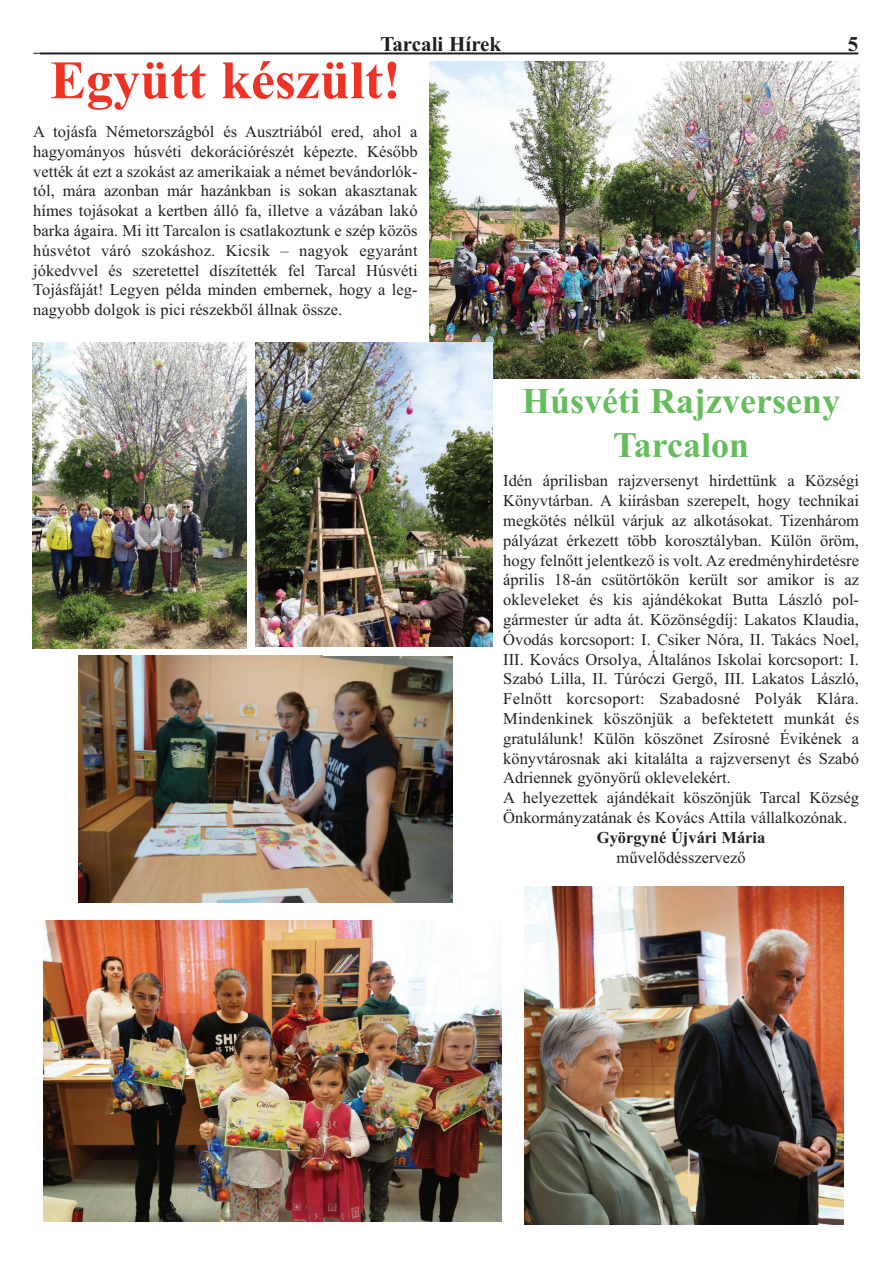
<style>
.page{position:relative;width:893px;height:1263px;background:#fff}
.page>*{position:absolute;margin:0;border:0;box-sizing:border-box;transform-origin:0 0}
.t1{font:700 54px "Times New Roman";color:#ee3224}
.t2{font:700 36px/43.8px "Times New Roman";color:#66bd5d;text-align:center}
.t3{font:700 21px "Times New Roman";color:#231f20}
.t4{font:16.5px/19.8px "Times New Roman";color:#231f20;text-align:justify}
.t5{font:700 16.5px "Times New Roman";color:#231f20}
</style>
<div class="page">
<hr style="left:40px;top:52px;width:818px;height:2px;background:#231f20">
<img style="left:429px;top:62px;width:431px;height:316px">
<img style="left:256px;top:342px;width:237px;height:305px">
<img style="left:32px;top:342px;width:215px;height:306px">
<img style="left:78px;top:656px;width:375px;height:247px">
<img style="left:43px;top:920px;width:459px;height:302px">
<img style="left:525px;top:887px;width:319px;height:337px">
<p class="t3" style="left:380px;top:31px;width:122px">Tarcali Hírek</p>
<p class="t3" style="left:848px;top:31px;width:12px">5</p>
<h1 class="t1" style="left:50px;top:48px;width:352px">Együtt készült!</h1>
<p class="t4" style="left:33px;top:121px;width:386px">A tojásfa Németországból és Ausztriából ered, ahol a hagyományos húsvéti dekorációrészét képezte. Később vették át ezt a szokást az amerikaiak a német bevándorlók&shy;tól, mára azonban már hazánkban is sokan akasztanak hímes tojásokat a kertben álló fa, illetve a vázában lakó barka ágaira. Mi itt Tarcalon is csatlakoztunk e szép közös húsvétot váró szokáshoz. Kicsik – nagyok egyaránt jókedvvel és szeretettel díszítették fel Tarcal Húsvéti Tojásfáját! Legyen példa minden embernek, hogy a leg&shy;nagyobb dolgok is pici részekből állnak össze.</p>
<h2 class="t2" style="left:522px;top:379px;width:319px">Húsvéti Rajzverseny<br>Tarcalon</h2>
<p class="t4" style="left:503px;top:471px;width:357px;text-align:left">Idén áprilisban rajzversenyt hirdettünk a Községi Könyvtárban. A kiírásban szerepelt, hogy technikai megkötés nélkül várjuk az alkotásokat. Tizenhárom pályázat érkezett több korosztályban. Külön öröm, hogy felnőtt jelentkező is volt. Az eredményhirdetésre április 18-án csütörtökön került sor amikor is az okleveleket és kis ajándékokat Butta László pol&shy;gármester úr adta át. Közönségdíj: Lakatos Klaudia, Óvodás korcsoport: I. Csiker Nóra, II. Takács Noel, III. Kovács Orsolya, Általános Iskolai korcsoport: I.<br>Szabó Lilla, II. Túróczi Gergő, III. Lakatos László, Felnőtt korcsoport: Szabadosné Polyák Klára.<br>Mindenkinek köszönjük a befektetett munkát és gratulálunk! Külön köszönet Zsírosné Évikének a könyvtárosnak aki kitalálta a rajzversenyt és Szabó Adriennek gyönyörű oklevelekért.<br>A helyezettek ajándékait köszönjük Tarcal Község Önkormányzatának és Kovács Attila vállalkozónak.</p>
<p class="t5" style="left:597px;top:827px;width:170px">györgyné Újvári Mária</p>
<p class="t4" style="left:616px;top:847px;width:131px">művelődésszervező</p>
</div>
